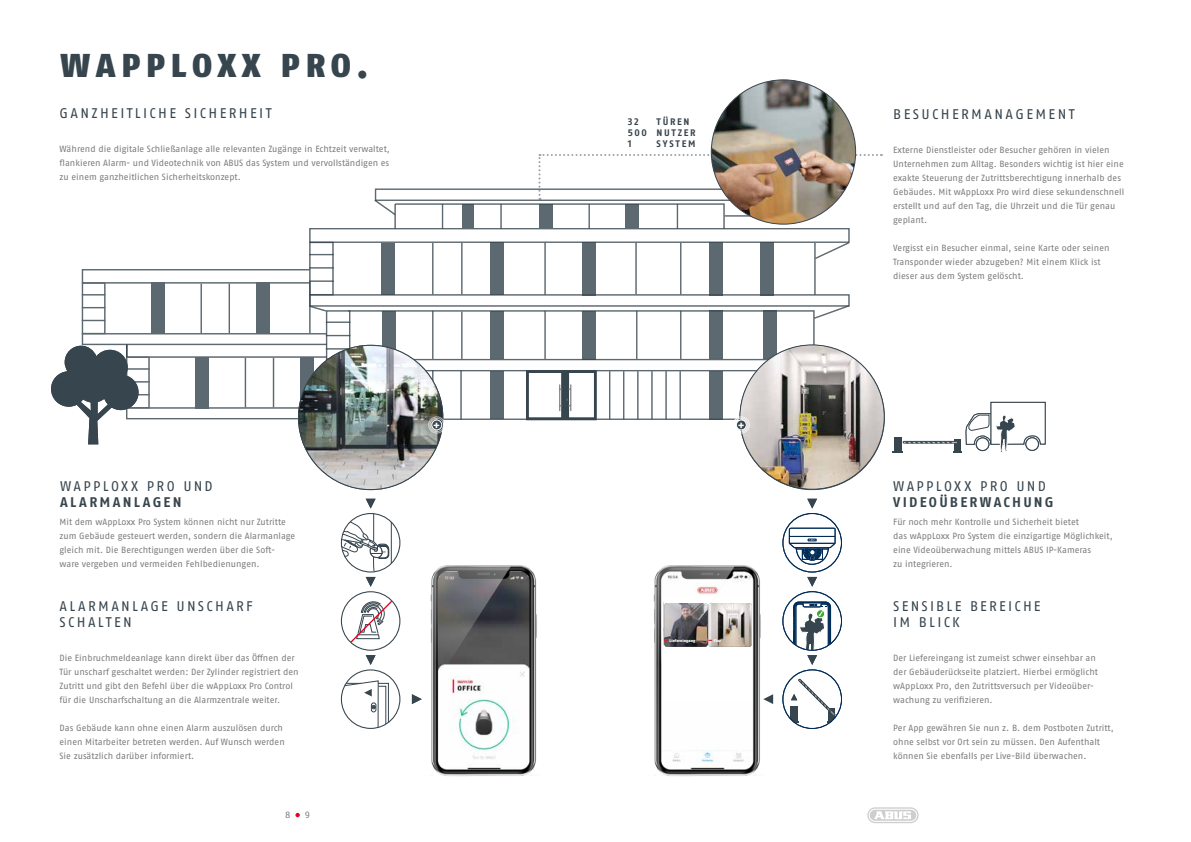
<style>
.page{position:relative;width:1191px;height:842px;background:#fff}
.page>*{position:absolute;margin:0;border:0;box-sizing:border-box;transform-origin:0 0}
.t1{font:900 33px "ABUS Fago Pro";letter-spacing:.17em;color:#37454e}
.t2{font:14px/16px "ABUS Fago Pro";letter-spacing:.17em;color:#37454e}
.t3{font:700 14px "ABUS Fago Pro";letter-spacing:.16em;color:#37454e}
.t4{font:700 10.8px "ABUS Fago Pro";color:#fff}
.t5{font:700 9.5px/10.8px "ABUS Fago Pro";letter-spacing:.175em;color:#37454e}
.t6{font:9px/14px "ABUS Fago Pro";color:#7c7b7b}
.t7{font:900 3.9px "ABUS Fago Pro";color:#fff}
</style>
<div class="page">
<div style="left:82px;top:282px;width:23px;height:52px;border:1px solid #36454e"></div>
<hr style="left:229px;top:283px;width:1px;height:50px;background:#36454e">
<hr style="left:201px;top:283px;width:1px;height:50px;background:#36454e">
<svg style="left:82px;top:294px;width:23px;height:1px"></svg>
<div style="left:151px;top:283px;width:14px;height:51px;background:#5d6970"></div>
<div style="left:256px;top:282px;width:13px;height:52px;background:#5d6970"></div>
<div style="left:82px;top:269px;width:228px;height:14px;border:1px solid #36454e"></div>
<div style="left:309px;top:228px;width:540px;height:15px;border:1px solid #36454e"></div>
<div style="left:309px;top:242px;width:25px;height:53px;border:1px solid #36454e"></div>
<hr style="left:544px;top:243px;width:2px;height:52px;background:#36454e">
<hr style="left:680px;top:243px;width:1px;height:51px;background:#36454e">
<hr style="left:635px;top:243px;width:1px;height:51px;background:#36454e">
<hr style="left:461px;top:243px;width:1px;height:51px;background:#36454e">
<hr style="left:432px;top:243px;width:1px;height:51px;background:#36454e">
<svg style="left:309px;top:254px;width:25px;height:1px"></svg>
<svg style="left:309px;top:267px;width:25px;height:1px"></svg>
<svg style="left:309px;top:281px;width:25px;height:1px"></svg>
<div style="left:381px;top:243px;width:14px;height:52px;background:#5d6970"></div>
<div style="left:709px;top:242px;width:14px;height:53px;background:#5d6970"></div>
<div style="left:760px;top:242px;width:14px;height:53px;background:#5d6970"></div>
<hr style="left:814px;top:243px;width:1px;height:52px;background:#36454e">
<svg style="left:814px;top:241px;width:36px;height:19px"></svg>
<svg style="left:51px;top:304px;width:799px;height:140px"></svg>
<div style="left:582px;top:242px;width:14px;height:53px;background:#5d6970"></div>
<div style="left:489px;top:242px;width:14px;height:52px;background:#5d6970"></div>
<div style="left:709px;top:371px;width:14px;height:48px;background:#5d6970"></div>
<svg style="left:892px;top:401px;width:154px;height:52px"></svg>
<img style="left:411px;top:565px;width:126px;height:212px">
<svg style="left:373px;top:154px;width:509px;height:76px"></svg>
<svg style="left:867px;top:807px;width:51px;height:16px"></svg>
<svg style="left:295px;top:813px;width:5px;height:4px"></svg>
<svg style="left:340px;top:499px;width:61px;height:230px"></svg>
<svg style="left:412px;top:694px;width:10px;height:10px"></svg>
<img style="left:298px;top:345px;width:145px;height:145px;border-radius:72px">
<div style="left:432px;top:420px;width:10px;height:10px;background:#36454e;border-radius:50%"></div>
<div style="left:431px;top:420px;width:11px;height:10px;border:1px solid #fff;border-radius:50%"></div>
<div style="left:430px;top:418px;width:14px;height:14px;border:1px solid #fff;border-radius:50%"></div>
<div style="left:428px;top:416px;width:17px;height:17px;border:1px solid #fff;border-radius:50%"></div>
<img style="left:711px;top:80px;width:144px;height:144px;border-radius:72px">
<img style="left:653px;top:565px;width:121px;height:212px">
<div style="left:782px;top:591px;width:60px;height:60px;border:1px solid #002c58;border-radius:50%"></div>
<svg style="left:788px;top:679px;width:48px;height:43px"></svg>
<div style="left:782px;top:669px;width:60px;height:60px;border:1px solid #002c58;border-radius:50%"></div>
<svg style="left:807px;top:577px;width:10px;height:10px"></svg>
<svg style="left:793px;top:602px;width:38px;height:63px"></svg>
<svg style="left:763px;top:694px;width:10px;height:10px"></svg>
<svg style="left:807px;top:499px;width:10px;height:10px"></svg>
<img style="left:740px;top:345px;width:144px;height:144px;border-radius:72px">
<div style="left:736px;top:420px;width:10px;height:10px;background:#36454e;border-radius:50%"></div>
<div style="left:736px;top:420px;width:10px;height:10px;border:1px solid #fff;border-radius:50%"></div>
<div style="left:734px;top:418px;width:14px;height:14px;border:1px solid #fff;border-radius:50%"></div>
<div style="left:733px;top:416px;width:17px;height:17px;border:1px solid #fff;border-radius:50%"></div>
<div style="left:782px;top:513px;width:60px;height:59px;border:1px solid #002c58;border-radius:50%"></div>
<svg style="left:788px;top:527px;width:48px;height:38px"></svg>
<h1 class="t1" style="left:60px;top:46px;width:310px">WAPPLOXX PRO.</h1>
<h2 class="t2" style="left:60px;top:105px;width:213px">GANZHEITLICHE SICHERHEIT</h2>
<p class="t6" style="left:60px;top:142px;width:332px;text-align:justify">Während die digitale Schließanlage alle relevanten Zugänge in Echtzeit verwaltet, flankieren Alarm- und Videotechnik von ABUS das System und vervollständigen es zu einem ganzheitlichen Sicherheitskonzept.</p>
<h2 class="t2" style="left:60px;top:478px;width:154px">WAPPLOXX PRO UND</h2>
<h2 class="t3" style="left:60px;top:493px;width:123px">ALARMANLAGEN</h2>
<p class="t6" style="left:60px;top:514px;width:237px">Mit dem wAppLoxx Pro System können nicht nur Zutritte zum Gebäude gesteuert werden, sondern die Alarmanlage gleich mit. Die Berechtigungen werden über die Soft&shy;ware vergeben und vermeiden Fehlbedienungen.</p>
<h2 class="t2" style="left:60px;top:598px;width:194px">ALARMANLAGE UNSCHARF<br>SCHALTEN</h2>
<p class="t6" style="left:60px;top:651px;width:241px">Die Einbruchmeldeanlage kann direkt über das Öffnen der Tür unscharf geschaltet werden: Der Zylinder registriert den Zutritt und gibt den Befehl über die wAppLoxx Pro Control für die Unscharfschaltung an die Alarmzentrale weiter.</p>
<p class="t6" style="left:60px;top:721px;width:227px">Das Gebäude kann ohne einen Alarm auszulösen durch einen Mitarbeiter betreten werden. Auf Wunsch werden<br>Sie zusätzlich darüber informiert.</p>
<p class="t6" style="left:285px;top:808px;width:7px">8</p>
<p class="t6" style="left:305px;top:808px;width:7px">9</p>
<p class="t4" style="left:433px;top:418px;width:8px">+</p>
<p class="t5" style="left:628px;top:116px;width:69px;text-indent:29px">TÜREN<br>500 NUTZER<br>1</p>
<p class="t5" style="left:628px;top:116px;width:12px">32</p>
<p class="t5" style="left:656px;top:138px;width:40px">SYSTEM</p>
<p class="t4" style="left:738px;top:418px;width:8px">+</p>
<p class="t7" style="left:669px;top:638px;width:27px">Liefereingang</p>
<p class="t7" style="left:714px;top:638px;width:9px">Flur</p>
<h2 class="t2" style="left:893px;top:106px;width:183px">BESUCHERMANAGEMENT</h2>
<p class="t6" style="left:893px;top:143px;width:232px">Externe Dienstleister oder Besucher gehören in vielen Unternehmen zum Alltag. Besonders wichtig ist hier eine exakte Steuerung der Zutrittsberechtigung innerhalb des Gebäudes. Mit wAppLoxx Pro wird diese sekundenschnell erstellt und auf den Tag, die Uhrzeit und die Tür genau geplant.</p>
<p class="t6" style="left:893px;top:241px;width:218px">Vergisst ein Besucher einmal, seine Karte oder seinen<br>Transponder wieder abzugeben? Mit einem Klick ist dieser aus dem System gelöscht.</p>
<h2 class="t2" style="left:893px;top:478px;width:154px">WAPPLOXX PRO UND</h2>
<h2 class="t3" style="left:893px;top:493px;width:162px">VIDEOÜBERWACHUNG</h2>
<p class="t6" style="left:893px;top:514px;width:221px">Für noch mehr Kontrolle und Sicherheit bietet<br>das wAppLoxx Pro System die einzigartige Möglichkeit, eine Videoüberwachung mittels ABUS IP-Kameras<br>zu integrieren.</p>
<h2 class="t2" style="left:893px;top:598px;width:149px">SENSIBLE BEREICHE<br>IM BLICK</h2>
<p class="t6" style="left:893px;top:651px;width:206px">Der Liefereingang ist zumeist schwer einsehbar an der Gebäuderückseite platziert. Hierbei ermöglicht wAppLoxx Pro, den Zutrittsversuch per Videoüber&shy;wachung zu verifizieren.</p>
<p class="t6" style="left:893px;top:721px;width:222px">Per App gewähren Sie nun z. B. dem Postboten Zutritt, ohne selbst vor Ort sein zu müssen. Den Aufenthalt können Sie ebenfalls per Live-Bild überwachen.</p>
</div>
